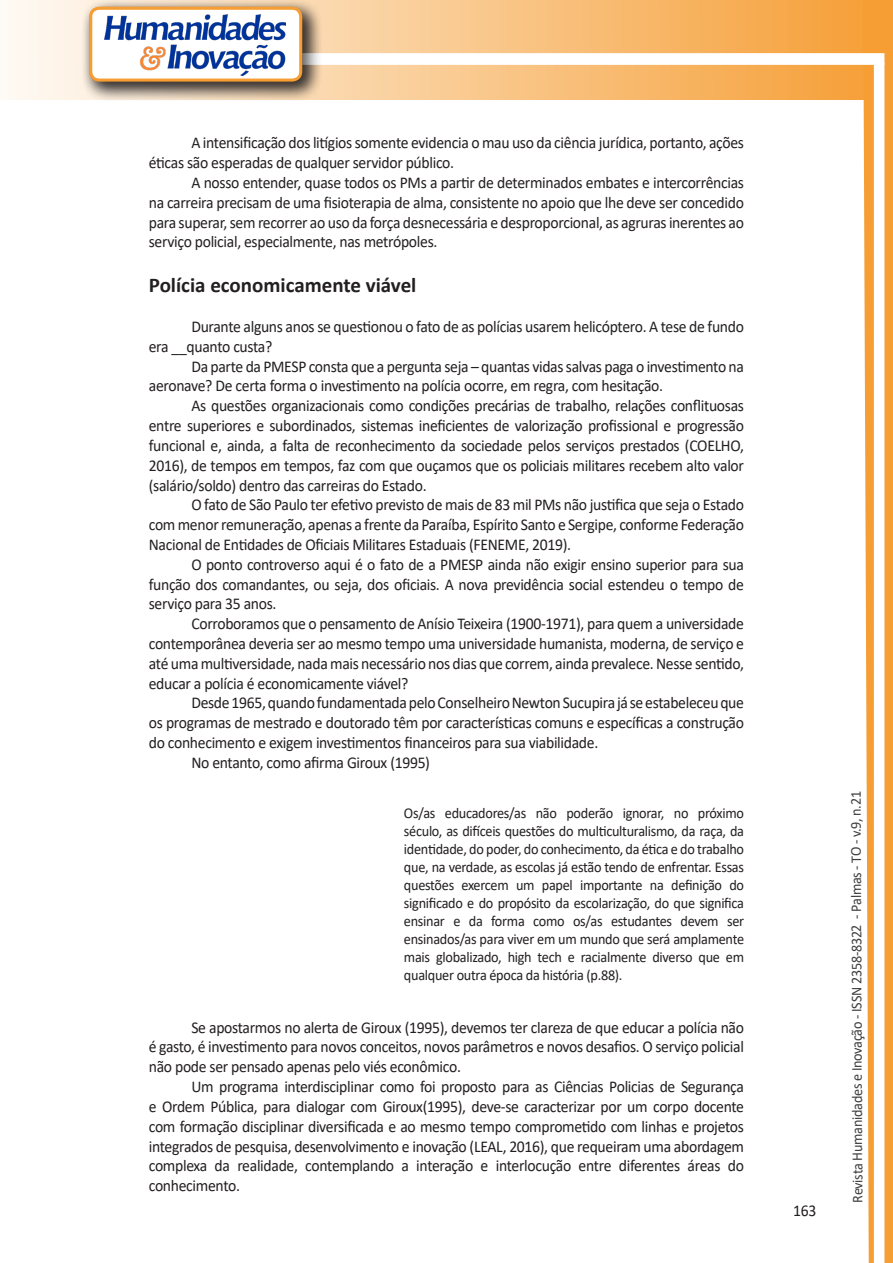
<style>
.page{position:relative;width:893px;height:1263px;background:#fff}
.page>*{position:absolute;margin:0;border:0;box-sizing:border-box;transform-origin:0 0}
.Titulo_2{font:700 21px "Calibri";color:#231f20}
.texto{font:16.5px/19.8px "Calibri";letter-spacing:-.02em;color:#231f20;text-align:justify;scale:.95 1}
.citacao{font:15px/18px "Calibri";letter-spacing:-.02em;color:#231f20;text-align:justify;scale:.95 1}
.t1{font:15px "Calibri";letter-spacing:-.025em;color:#3e3e3f;scale:.95 1}
</style>
<div class="page">
<svg style="left:5px;top:0;width:858px;height:100px;background:#f9c484"></svg>
<div style="left:302px;top:53px;width:582px;height:12px;background:#fff;border:2px solid #fff"></div>
<svg style="left:863px;top:0;width:30px;height:1263px"></svg>
<div style="left:81px;top:0;width:241px;height:102px;background:#231f20;opacity:.75"></div>
<svg style="left:91px;top:8px;width:210px;height:72px"></svg>
<div style="left:89px;top:7px;width:213px;height:75px;border:3px solid #f69e34;border-radius:9px"></div>
<p class="texto" style="left:149px;top:133px;width:628px;text-indent:43px">A intensificação dos litígios somente evidencia o mau uso da ciência jurídica, portanto, ações éticas são esperadas de qualquer servidor público.</p>
<p class="texto" style="left:149px;top:172px;width:628px;text-indent:43px">A nosso entender, quase todos os PMs a partir de determinados embates e intercorrências na carreira precisam de uma fisioterapia de alma, consistente no apoio que lhe deve ser concedido para superar, sem recorrer ao uso da força desnecessária e desproporcional, as agruras inerentes ao serviço policial, especialmente, nas metrópoles.</p>
<p class="Titulo_2" style="left:149px;top:271px;width:269px">Polícia economicamente viável</p>
<p class="texto" style="left:149px;top:316px;width:628px;text-indent:43px">Durante alguns anos se questionou o fato de as polícias usarem helicóptero. A tese de fundo era __quanto custa?</p>
<p class="texto" style="left:149px;top:356px;width:628px;text-indent:43px">Da parte da PMESP consta que a pergunta seja – quantas vidas salvas paga o investimento na aeronave? De certa forma o investimento na polícia ocorre, em regra, com hesitação.</p>
<p class="texto" style="left:149px;top:395px;width:628px;text-indent:43px">As questões organizacionais como condições precárias de trabalho, relações conflituosas entre superiores e subordinados, sistemas ineficientes de valorização profissional e progressão funcional e, ainda, a falta de reconhecimento da sociedade pelos serviços prestados (COELHO, 2016), de tempos em tempos, faz com que ouçamos que os policiais militares recebem alto valor (salário/soldo) dentro das carreiras do Estado.</p>
<p class="texto" style="left:149px;top:494px;width:628px;text-indent:43px">O fato de São Paulo ter efetivo previsto de mais de 83 mil PMs não justifica que seja o Estado com menor remuneração, apenas a frente da Paraíba, Espírito Santo e Sergipe, conforme Federação Nacional de Entidades de Oficiais Militares Estaduais (FENEME, 2019).</p>
<p class="texto" style="left:149px;top:554px;width:628px;text-indent:43px">O ponto controverso aqui é o fato de a PMESP ainda não exigir ensino superior para sua função dos comandantes, ou seja, dos oficiais. A nova previdência social estendeu o tempo de serviço para 35 anos.</p>
<p class="texto" style="left:149px;top:613px;width:628px;text-indent:43px">Corroboramos que o pensamento de Anísio Teixeira (1900-1971), para quem a universidade contemporânea deveria ser ao mesmo tempo uma universidade humanista, moderna, de serviço e até uma multiversidade, nada mais necessário nos dias que correm, ainda prevalece. Nesse sentido, educar a polícia é economicamente viável?</p>
<p class="texto" style="left:149px;top:692px;width:628px;text-indent:43px">Desde 1965, quando fundamentada pelo Conselheiro Newton Sucupira já se estabeleceu que os programas de mestrado e doutorado têm por características comuns e específicas a construção do conhecimento e exigem investimentos financeiros para sua viabilidade.</p>
<p class="texto" style="left:191px;top:752px;width:253px">No entanto, como afirma Giroux (1995)</p>
<p class="citacao" style="left:404px;top:804px;width:360px">Os/as educadores/as não poderão ignorar, no próximo século, as difíceis questões do multiculturalismo, da raça, da identidade, do poder, do conhecimento, da ética e do trabalho que, na verdade, as escolas já estão tendo de enfrentar. Essas questões exercem um papel importante na definição do significado e do propósito da escolarização, do que significa ensinar e da forma como os/as estudantes devem ser ensinados/as para viver em um mundo que será amplamente mais globalizado, high tech e racialmente diverso que em qualquer outra época da história (p.88).</p>
<p class="texto" style="left:149px;top:1017px;width:628px;text-indent:43px">Se apostarmos no alerta de Giroux (1995), devemos ter clareza de que educar a polícia não é gasto, é investimento para novos conceitos, novos parâmetros e novos desafios. O serviço policial não pode ser pensado apenas pelo viés econômico.</p>
<p class="texto" style="left:149px;top:1076px;width:628px;text-indent:43px">Um programa interdisciplinar como foi proposto para as Ciências Policias de Segurança e Ordem Pública, para dialogar com Giroux(1995), deve-se caracterizar por um corpo docente com formação disciplinar diversificada e ao mesmo tempo comprometido com linhas e projetos integrados de pesquisa, desenvolvimento e inovação (LEAL, 2016), que requeiram uma abordagem complexa da realidade, contemplando a interação e interlocução entre diferentes áreas do conhecimento.</p>
<p class="texto" style="left:793px;top:1200px;width:26px">163</p>
<p class="t1" style="left:846px;top:1203px;width:435px;rotate:-90deg">Revista Humanidades e Inovação - ISSN 2358-8322 - Palmas - TO - v.9, n.21</p>
</div>
